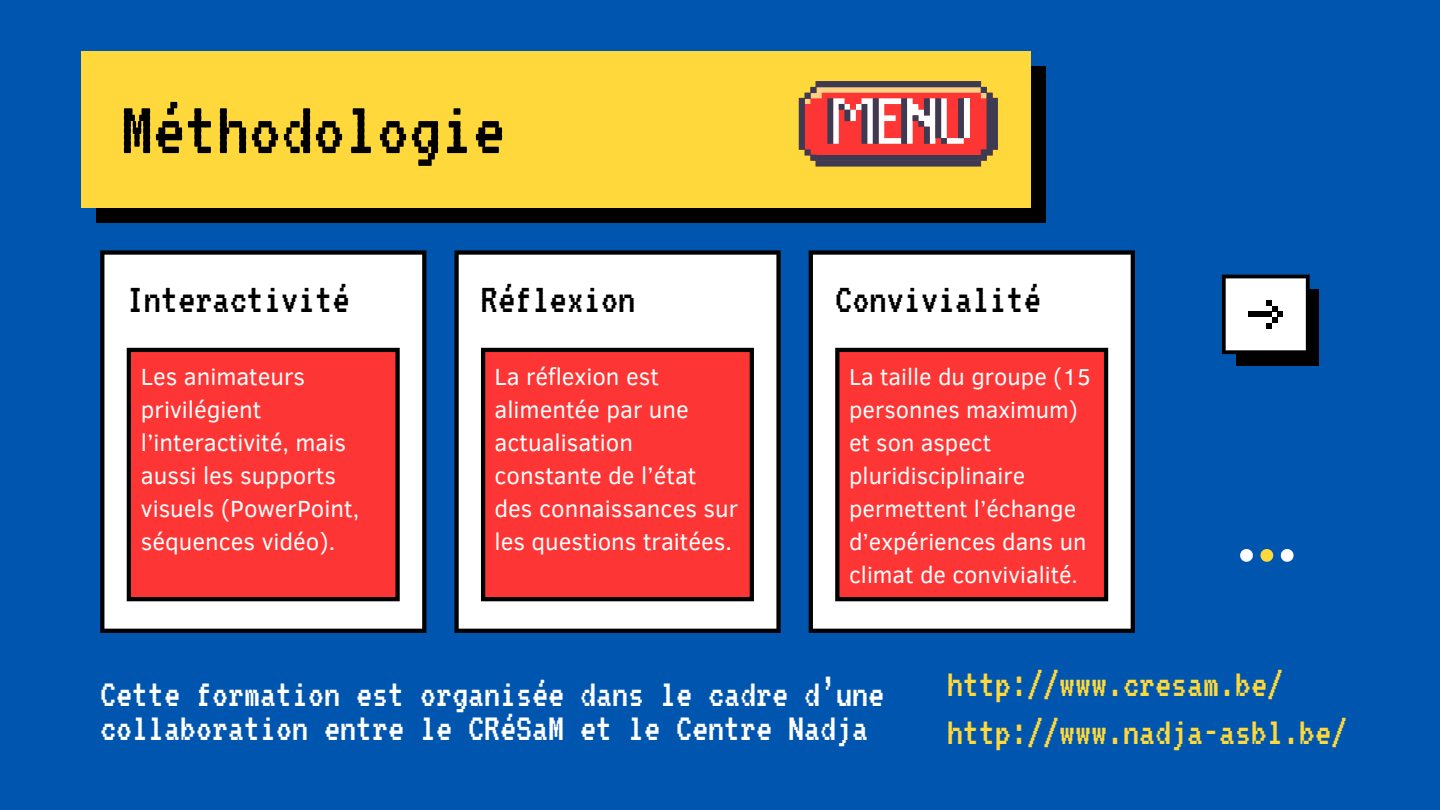
<style>
.page{position:relative;width:1440px;height:810px;background:#0056af}
.page>*{position:absolute;margin:0;border:0;box-sizing:border-box;transform-origin:0 0}
.t1{font:80px "VT323";color:#000}
.t2{font:42.9px "VT323";color:#000}
.t3{font:40px/33.8px "VT323";color:#fff}
.t4{font:40px/48.2px "VT323";color:#ffd93b}
.t5{font:24px/33px "Clear Sans";color:#fff}
.t6{font:23.6px/33px "Clear Sans";color:#fff}
</style>
<div class="page">
<div style="left:96px;top:66px;width:950px;height:156px;background:#000"></div>
<div style="left:81px;top:51px;width:950px;height:156px;background:#ffd93b"></div>
<div style="left:1236px;top:289px;width:83px;height:76px;background:#000"></div>
<svg style="left:1222px;top:275px;width:88px;height:79px;background:#c7c7c7"></svg>
<svg style="left:1240px;top:549px;width:13px;height:13px"></svg>
<svg style="left:1260px;top:549px;width:13px;height:13px"></svg>
<svg style="left:1281px;top:549px;width:13px;height:13px"></svg>
<svg style="left:100px;top:250px;width:326px;height:383px;background:#e2e2e3"></svg>
<div style="left:127px;top:348px;width:273px;height:253px;background:#fe3535"></div>
<svg style="left:454px;top:250px;width:327px;height:383px;background:#e0e1e2"></svg>
<svg style="left:481px;top:348px;width:273px;height:253px;background:#ee3131"></svg>
<svg style="left:809px;top:250px;width:326px;height:383px;background:#e2e2e3"></svg>
<svg style="left:835px;top:348px;width:273px;height:253px;background:#ee3131"></svg>
<svg style="left:799px;top:81px;width:199px;height:86px;background:#b96460"></svg>
<h1 class="t1" style="left:121px;top:70px;width:385px">Méthodologie</h1>
<h2 class="t2" style="left:127px;top:267px;width:225px">Interactivité</h2>
<h2 class="t2" style="left:481px;top:267px;width:156px">Réflexion</h2>
<h2 class="t2" style="left:835px;top:267px;width:207px">Convivialité</h2>
<p class="t5" style="left:141px;top:360px;width:220px">Les animateurs privilégient l’interactivité, mais aussi les supports visuels (PowerPoint, séquences vidéo).</p>
<p class="t5" style="left:495px;top:360px;width:245px">La réflexion est alimentée par une actualisation constante de l’état des connaissances sur les questions traitées.</p>
<p class="t6" style="left:849px;top:360px;width:243px">La taille du groupe (15 personnes maximum) et son aspect pluridisciplinaire permettent l’échange d’expériences dans un climat de convivialité.</p>
<h3 class="t3" style="left:100px;top:673px;width:785px">Cette formation est organisée dans le cadre d’une collaboration entre le CRéSaM et le Centre Nadja</h3>
<h3 class="t4" style="left:947px;top:656px;width:401px">http://www.cresam.be/ http://www.nadja-asbl.be/</h3>
</div>
